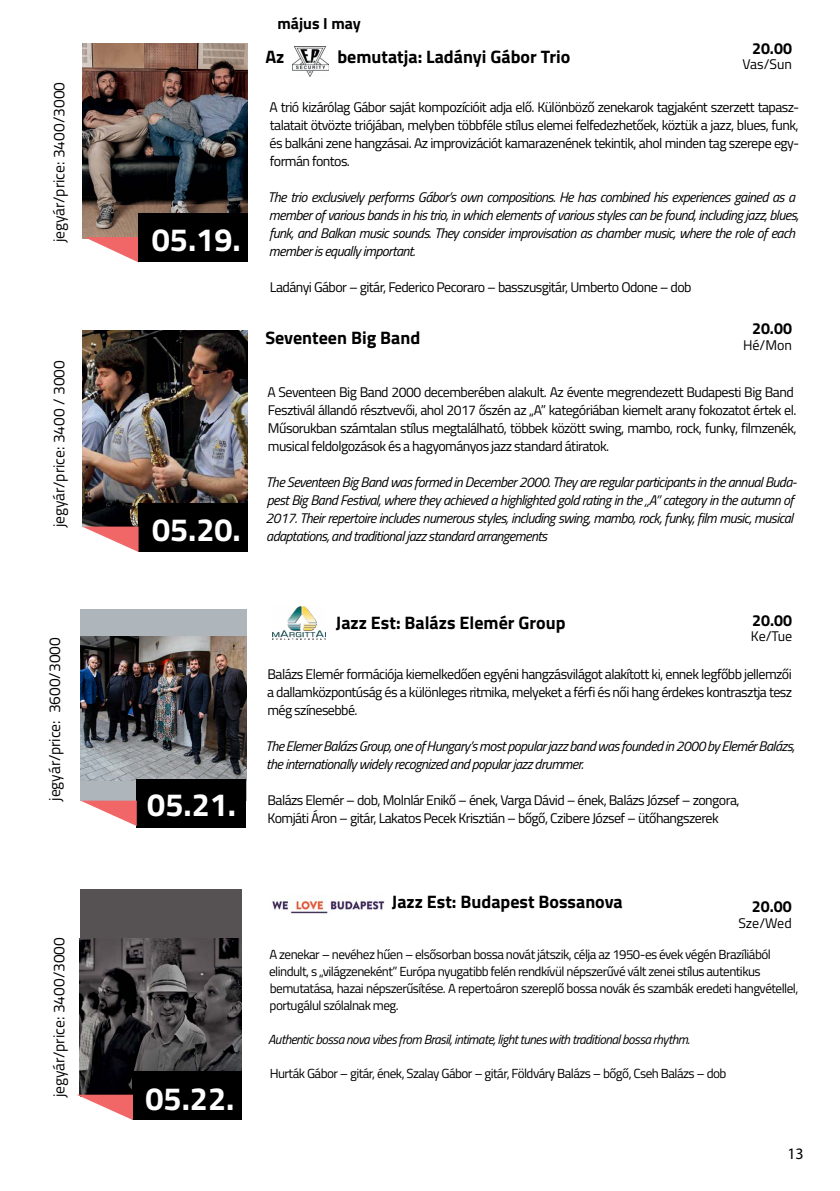
<style>
.page{position:relative;width:840px;height:1191px;background:#fff}
.page>*{position:absolute;margin:0;border:0;box-sizing:border-box;transform-origin:0 0}
.t1{font:700 32.2px "Titillium Web";color:#fff}
.t2{font:700 18px "Titillium Web";color:#000}
.t3{font:700 16px "Titillium Web";color:#000}
.t4{font:16px "Myriad Pro";color:#000}
.t5{font:15.6px "Titillium Web";color:#000}
.t6{font:14px/18px "Titillium Web";letter-spacing:-.04em;color:#000;text-align:justify}
.t7{font:italic 14px/18px "Titillium Web";letter-spacing:-.04em;color:#000}
.t8{font:13.2px/17px "Titillium Web";letter-spacing:-.04em;color:#000}
.t9{font:italic 13.2px "Titillium Web";letter-spacing:-.04em;color:#000}
</style>
<div class="page">
<img style="left:82px;top:43px;width:166px;height:195px">
<svg style="left:84px;top:237px;width:55px;height:25px"></svg>
<img style="left:82px;top:331px;width:166px;height:195px">
<div style="left:139px;top:503px;width:109px;height:48px;background:#000"></div>
<svg style="left:82px;top:526px;width:56px;height:26px"></svg>
<img style="left:272px;top:607px;width:53px;height:32px">
<div style="left:138px;top:213px;width:109px;height:48px;background:#000"></div>
<img style="left:292px;top:47px;width:36px;height:29px">
<div style="left:80px;top:609px;width:166px;height:192px;background:#aeb5bb"></div>
<img style="left:80px;top:636px;width:166px;height:144px">
<div style="left:136px;top:779px;width:109px;height:48px;background:#000"></div>
<svg style="left:81px;top:800px;width:56px;height:26px"></svg>
<div style="left:80px;top:889px;width:161px;height:207px;background:#565152"></div>
<img style="left:80px;top:938px;width:161px;height:156px">
<div style="left:132px;top:1071px;width:109px;height:48px;background:#000"></div>
<div style="left:137px;top:1073px;width:97px;height:47px;background:#000"></div>
<svg style="left:77px;top:1094px;width:56px;height:26px"></svg>
<img style="left:272px;top:895px;width:113px;height:19px">
<p class="t5" style="left:48px;top:242px;width:162px;rotate:-90deg">jegyár/price: 3400/3000</p>
<p class="t5" style="left:48px;top:527px;width:169px;rotate:-90deg">jegyár/price: 3400 / 3000</p>
<p class="t5" style="left:43px;top:801px;width:165px;rotate:-90deg">jegyár/price: 3600/3000</p>
<h1 class="t1" style="left:152px;top:215px;width:90px">05.19.</h1>
<h1 class="t1" style="left:152px;top:505px;width:90px">05.20.</h1>
<p class="t3" style="left:277px;top:12px;width:85px">május I may</p>
<p class="t2" style="left:265px;top:43px;width:21px">Az</p>
<p class="t2" style="left:337px;top:43px;width:234px">bemutatja: Ladányi Gábor Trio</p>
<p class="t6" style="left:269px;top:98px;width:531px">A trió kizárólag Gábor saját kompozícióit adja elő. Különböző zenekarok tagjaként szerzett tapasz&shy;talatait ötvözte triójában, melyben többféle stílus elemei felfedezhetőek, köztük a jazz, blues, funk, és balkáni zene hangzásai. Az improvizációt kamarazenének tekintik, ahol minden tag szerepe egy&shy;formán fontos.</p>
<p class="t7" style="left:268px;top:188px;width:532px">The trio exclusively performs Gábor’s own compositions. He has combined his experiences gained as a member of various bands in his trio, in which elements of various styles can be found, including jazz, blues, funk, and Balkan music sounds. They consider improvisation as chamber music, where the role of each member is equally important.</p>
<p class="t6" style="left:270px;top:278px;width:423px">Ladányi Gábor – gitár, Federico Pecoraro – basszusgitár, Umberto Odone – dob</p>
<p class="t3" style="left:266px;top:13px;width:88px">május I may</p>
<p class="t3" style="left:751px;top:36px;width:41px">20.00</p>
<p class="t6" style="left:742px;top:55px;width:51px">Vas/Sun</p>
<p class="t3" style="left:751px;top:316px;width:41px">20.00</p>
<p class="t6" style="left:742px;top:336px;width:50px">Hé/Mon</p>
<p class="t2" style="left:265px;top:323px;width:156px">Seventeen Big Band</p>
<p class="t6" style="left:267px;top:382px;width:530px;text-align:left">A Seventeen Big Band 2000 decemberében alakult. Az évente megrendezett Budapesti Big Band Fesztivál állandó résztvevői, ahol 2017 őszén az „A” kategóriában kiemelt arany fokozatot értek el.<br>Műsorukban számtalan stílus megtalálható, többek között swing, mambo, rock, funky, filmzenék, musical feldolgozások és a hagyományos jazz standard átiratok.</p>
<p class="t7" style="left:265px;top:472px;width:532px">The Seventeen Big Band was formed in December 2000. They are regular participants in the annual Buda&shy;pest Big Band Festival, where they achieved a highlighted gold rating in the „A” category in the autumn of 2017. Their repertoire includes numerous styles, including swing, mambo, rock, funky, film music, musical adaptations, and traditional jazz standard arrangements</p>
<h1 class="t1" style="left:147px;top:780px;width:90px">05.21.</h1>
<p class="t2" style="left:336px;top:609px;width:231px">Jazz Est: Balázs Elemér Group</p>
<p class="t3" style="left:751px;top:607px;width:41px">20.00</p>
<p class="t6" style="left:750px;top:627px;width:43px">Ke/Tue</p>
<p class="t6" style="left:267px;top:664px;width:526px">Balázs Elemér formációja kiemelkedően egyéni hangzásvilágot alakított ki, ennek legfőbb jellemzői a dallamközpontúság és a különleges ritmika, melyeket a férfi és női hang érdekes kontrasztja tesz még színesebbé.</p>
<p class="t7" style="left:265px;top:736px;width:530px">The Elemer Balázs Group, one of Hungary’s most popular jazz band was founded in 2000 by Elemér Balázs, the internationally widely recognized and popular jazz drummer.</p>
<p class="t6" style="left:267px;top:790px;width:473px">Balázs Elemér – dob, Molnlár Enikő – ének, Varga Dávid – ének, Balázs József – zongora,<br>Komjáti Áron – gitár, Lakatos Pecek Krisztián – bőgő, Czibere József – ütőhangszerek</p>
<p class="t2" style="left:391px;top:888px;width:232px">Jazz Est: Budapest Bossanova</p>
<p class="t3" style="left:751px;top:894px;width:41px">20.00</p>
<p class="t6" style="left:738px;top:913px;width:55px">Sze/Wed</p>
<p class="t5" style="left:48px;top:1097px;width:162px;rotate:-90deg">jegyár/price: 3400/3000</p>
<p class="t8" style="left:269px;top:945px;width:530px">A zenekar – nevéhez hűen – elsősorban bossa novát játszik, célja az 1950-es évek végén Brazíliából elindult, s „világzeneként” Európa nyugatibb felén rendkívül népszerűvé vált zenei stílus autentikus bemutatása, hazai népszerűsítése. A repertoáron szereplő bossa novák és szambák eredeti hangvétellel, portugálul szólalnak meg.</p>
<p class="t9" style="left:268px;top:1029px;width:422px">Authentic bossa nova vibes from Brasil, intimate, light tunes with traditional bossa rhythm.</p>
<p class="t8" style="left:269px;top:1064px;width:458px">Hurták Gábor – gitár, ének, Szalay Gábor – gitár, Földváry Balázs – bőgő, Cseh Balázs – dob</p>
<h1 class="t1" style="left:145px;top:1074px;width:90px">05.22.</h1>
<p class="t4" style="left:786px;top:1143px;width:18px">13</p>
</div>
